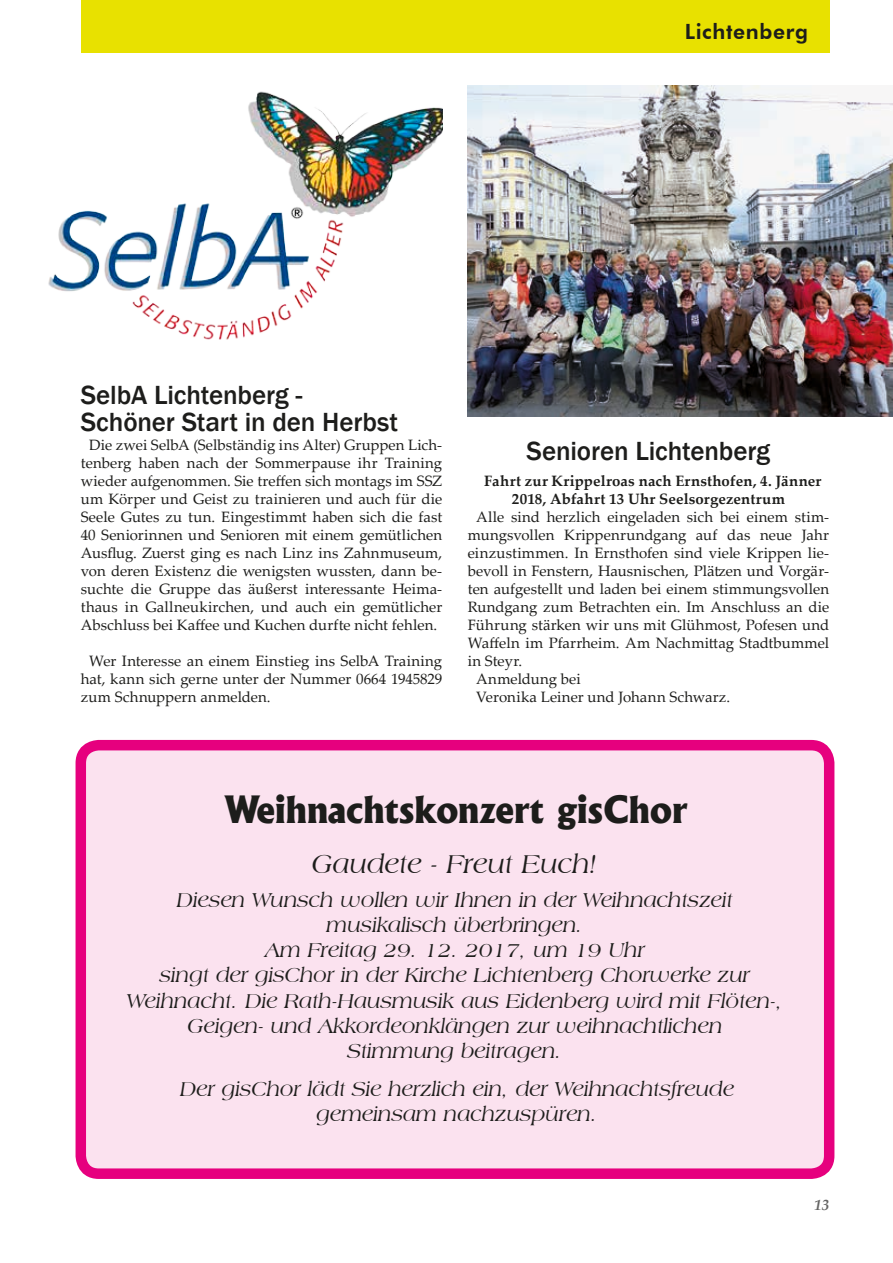
<style>
.page{position:relative;width:893px;height:1263px;background:#fff}
.page>*{position:absolute;margin:0;border:0;box-sizing:border-box;transform-origin:0 0}
.t1{font:800 36px "Albertus";color:#1d1d1b}
.t2{font:500 27px/27px "Franklin Gothic";letter-spacing:-.005em;color:#1d1d1b}
.t3{font:italic 27px "Americana BT";color:#1d1d1b}
.t4{font:italic 21px/25.2px "Americana BT";color:#1d1d1b;text-align:center}
.t5{font:800 21px "Futura BT";letter-spacing:.03em;color:#1d1d1b}
.t6{font:15px/18px "Palatino Linotype";color:#1d1d1b;text-align:center}
.t7{font:700 15px/18px "Palatino Linotype";letter-spacing:.01em;color:#1d1d1b;text-align:center}
.t8{font:italic 700 15px "Palatino Linotype";color:#646463}
</style>
<div class="page">
<div style="left:81px;top:745px;width:748px;height:429px;background:#fbe2ef;border-radius:18px"></div>
<div style="left:76px;top:740px;width:758px;height:439px;border:10px solid #e6007e;border-radius:18px"></div>
<div style="left:81px;top:0;width:748px;height:53px;background:#e8e100"></div>
<img style="left:468px;top:85px;width:425px;height:332px">
<img style="left:48px;top:91px;width:394px;height:249px">
<h3 class="t5" style="left:685px;top:19px;width:125px">Lichtenberg</h3>
<h2 class="t2" style="left:81px;top:382px;width:319px">SelbA Lichtenberg -<br>Schöner Start in den Herbst</h2>
<p class="t6" style="left:81px;top:435px;width:363px">Die zwei SelbA (Selbständig ins Alter) Gruppen Lich&shy;tenberg haben nach der Sommerpause ihr Training wieder aufgenommen. Sie treffen sich montags im SSZ um Körper und Geist zu trainieren und auch für die Seele Gutes zu tun. Eingestimmt haben sich die fast 40 Seniorinnen und Senioren mit einem gemütlichen Ausflug. Zuerst ging es nach Linz ins Zahnmuseum, von deren Existenz die wenigsten wussten, dann be&shy;suchte die Gruppe das äußerst interessante Heima&shy;thaus in Gallneukirchen, und auch ein gemütlicher Abschluss bei Kaffee und Kuchen durfte nicht fehlen.</p>
<p class="t6" style="left:81px;top:651px;width:363px;text-align:justify;text-indent:9px">Wer Interesse an einem Einstieg ins SelbA Training hat, kann sich gerne unter der Nummer 0664 1945829 zum Schnuppern anmelden.</p>
<h2 class="t2" style="left:527px;top:438px;width:245px">Senioren Lichtenberg</h2>
<p class="t7" style="left:484px;top:471px;width:338px">Fahrt zur Krippelroas nach Ernsthofen, 4. Jänner<br>2018, Abfahrt 13 Uhr Seelsorgezentrum</p>
<p class="t6" style="left:476px;top:507px;width:354px">Alle sind herzlich eingeladen sich bei einem stim-</p>
<p class="t6" style="left:468px;top:525px;width:363px">mungsvollen Krippenrundgang auf das neue Jahr</p>
<p class="t6" style="left:468px;top:543px;width:363px">einzustimmen. In Ernsthofen sind viele Krippen lie-</p>
<p class="t6" style="left:468px;top:561px;width:363px">bevoll in Fenstern, Hausnischen, Plätzen und Vorgär-</p>
<p class="t6" style="left:468px;top:579px;width:363px">ten aufgestellt und laden bei einem stimmungsvollen</p>
<p class="t6" style="left:468px;top:597px;width:363px">Rundgang zum Betrachten ein. Im Anschluss an die</p>
<p class="t6" style="left:468px;top:615px;width:363px">Führung stärken wir uns mit Glühmost, Pofesen und</p>
<p class="t6" style="left:468px;top:633px;width:363px">Waffeln im Pfarrheim. Am Nachmittag Stadtbummel</p>
<p class="t6" style="left:468px;top:651px;width:56px">in Steyr.</p>
<p class="t6" style="left:476px;top:669px;width:106px">Anmeldung bei</p>
<p class="t6" style="left:476px;top:687px;width:255px">Veronika Leiner und Johann Schwarz.</p>
<h1 class="t1" style="left:225px;top:787px;width:464px">Weihnachtskonzert gisChor</h1>
<h2 class="t3" style="left:312px;top:848px;width:288px">Gaudete - Freut Euch!</h2>
<p class="t4" style="left:127px;top:887px;width:658px">Diesen Wunsch wollen wir Ihnen in der Weihnachtszeit musikalisch überbringen.<br>Am Freitag 29. 12. 2017, um 19 Uhr<br>singt der gisChor in der Kirche Lichtenberg Chorwerke zur Weihnacht. Die Rath-Hausmusik aus Eidenberg wird mit Flöten-, Geigen- und Akkordeonklängen zur weihnachtlichen<br>Stimmung beitragen.</p>
<h3 class="t4" style="left:180px;top:1076px;width:556px">Der gisChor lädt Sie herzlich ein, der Weihnachtsfreude gemeinsam nachzuspüren.</h3>
<p class="t8" style="left:814px;top:1194px;width:16px">13</p>
</div>
